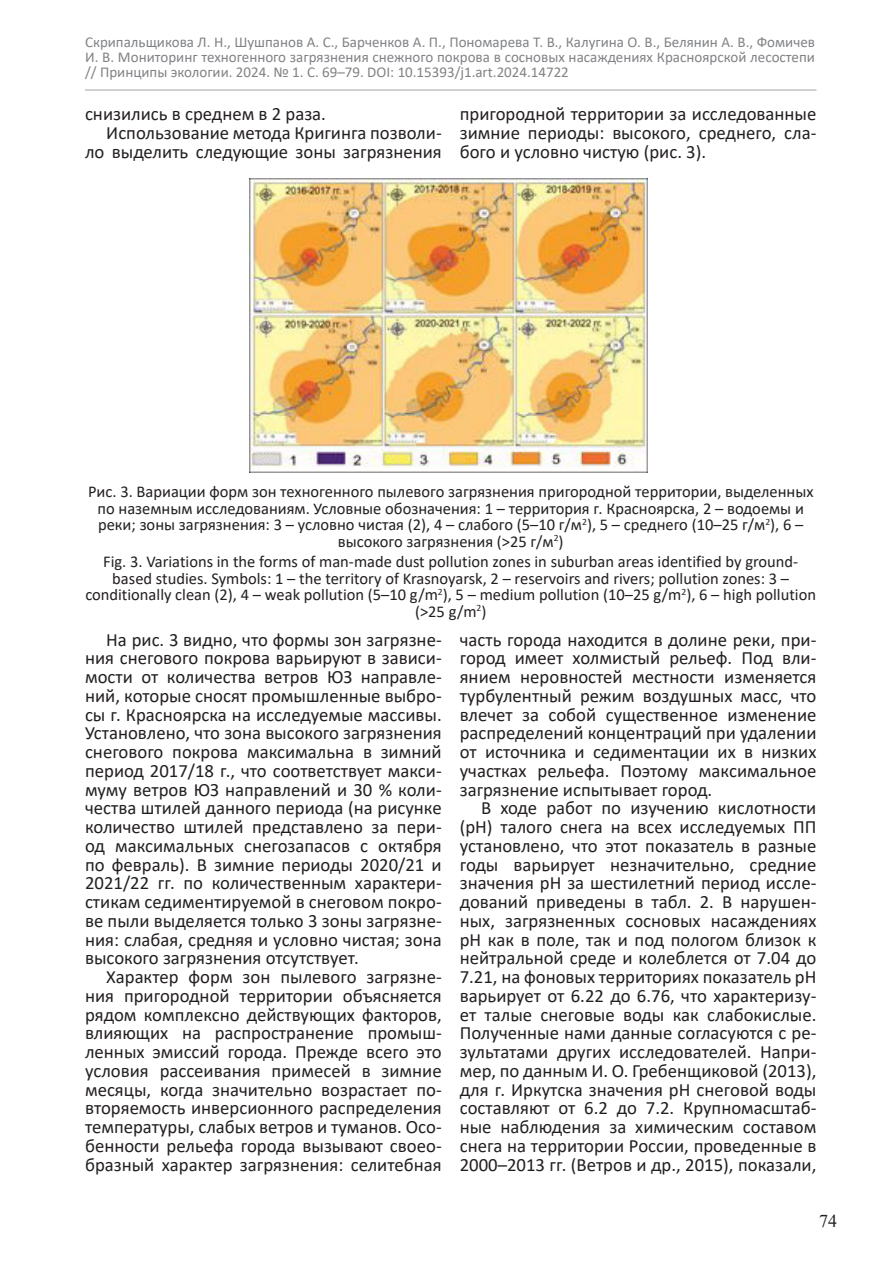
<style>
.page{position:relative;width:893px;height:1263px;background:#fff}
.page>*{position:absolute;margin:0;border:0;box-sizing:border-box;transform-origin:0 0}
.Normal__Web{font:18.75px/18.8px "Calibri";color:#231f20;text-align:justify}
.t1{font:18px "Times New Roman";color:#231f20}
.justifycenter{font:16.5px/16.5px "Calibri";color:#231f20;text-align:center}
.t2{font:15px/15px "Calibri";color:#808285;text-align:justify}
</style>
<div class="page">
<hr style="left:85px;top:89px;width:731px;height:2px;background:#808285">
<img style="left:250px;top:179px;width:397px;height:294px">
<p class="t2" style="left:85px;top:34px;width:731px">Скрипальщикова Л. Н., Шушпанов А. С., Барченков А. П., Пономарева Т. В., Калугина О. В., Белянин А. В., Фомичев И. В. Мониторинг техногенного загрязнения снежного покрова в сосновых насаждениях Красноярской лесостепи // Принципы экологии. 2024. № 1. С. 69–79. DOI: 10.15393/j1.art.2024.14722</p>
<p class="Normal__Web" style="left:85px;top:104px;width:242px">снизились в среднем в 2 раза.</p>
<p class="Normal__Web" style="left:85px;top:123px;width:358px;text-align:right">Использование метода Кригинга позволи&shy;ло выделить следующие зоны загрязнения</p>
<p class="Normal__Web" style="left:460px;top:104px;width:358px">пригородной территории за исследованные зимние периоды: высокого, среднего, сла&shy;бого и условно чистую (рис. 3).</p>
<p class="justifycenter" style="left:88px;top:483px;width:727px">Рис. 3. Вариации форм зон техногенного пылевого загрязнения пригородной территории, выделенных по наземным исследованиям. Условные обозначения: 1 – территория г. Красноярска, 2 – водоемы и реки; зоны загрязнения: 3 – условно чистая (2), 4 – слабого (5–10 г/м<sup>2</sup>), 5 – среднего (10–25 г/м<sup>2</sup>), 6 – высокого загрязнения (&gt;25 г/м<sup>2</sup>)</p>
<p class="justifycenter" style="left:85px;top:553px;width:732px">Fig. 3. Variations in the forms of man-made dust pollution zones in suburban areas identified by ground&shy;based studies. Symbols: 1 – the territory of Krasnoyarsk, 2 – reservoirs and rivers; pollution zones: 3 – conditionally clean (2), 4 – weak pollution (5–10 g/m<sup>2</sup>), 5 – medium pollution (10–25 g/m<sup>2</sup>), 6 – high pollution (&gt;25 g/m<sup>2</sup>)</p>
<p class="Normal__Web" style="left:85px;top:629px;width:358px;text-indent:21px">На рис. 3 видно, что формы зон загрязне&shy;ния снегового покрова варьируют в зависи&shy;мости от количества ветров ЮЗ направле&shy;ний, которые сносят промышленные выбро&shy;сы г. Красноярска на исследуемые массивы.<br>Установлено, что зона высокого загрязнения снегового покрова максимальна в зимний период 2017/18 г., что соответствует макси&shy;муму ветров ЮЗ направлений и 30 % коли&shy;чества штилей данного периода (на рисунке количество штилей представлено за пери&shy;од максимальных снегозапасов с октября по февраль). В зимние периоды 2020/21 и 2021/22 гг. по количественным характери&shy;стикам седиментируемой в снеговом покро&shy;ве пыли выделяется только 3 зоны загрязне&shy;ния: слабая, средняя и условно чистая; зона высокого загрязнения отсутствует.</p>
<p class="Normal__Web" style="left:85px;top:967px;width:358px;text-indent:21px">Характер форм зон пылевого загрязне&shy;ния пригородной территории объясняется рядом комплексно действующих факторов, влияющих на распространение промыш&shy;ленных эмиссий города. Прежде всего это условия рассеивания примесей в зимние месяцы, когда значительно возрастает по&shy;вторяемость инверсионного распределения температуры, слабых ветров и туманов. Осо&shy;бенности рельефа города вызывают своео&shy;бразный характер загрязнения: селитебная</p>
<p class="Normal__Web" style="left:460px;top:629px;width:358px">часть города находится в долине реки, при&shy;город имеет холмистый рельеф. Под вли&shy;янием неровностей местности изменяется турбулентный режим воздушных масс, что влечет за собой существенное изменение распределений концентраций при удалении от источника и седиментации их в низких участках рельефа. Поэтому максимальное загрязнение испытывает город.</p>
<p class="Normal__Web" style="left:460px;top:798px;width:358px;text-indent:21px">В ходе работ по изучению кислотности (рН) талого снега на всех исследуемых ПП установлено, что этот показатель в разные годы варьирует незначительно, средние значения pH за шестилетний период иссле&shy;дований приведены в табл. 2. В нарушен&shy;ных, загрязненных сосновых насаждениях рН как в поле, так и под пологом близок к нейтральной среде и колеблется от 7.04 до 7.21, на фоновых территориях показатель рН варьирует от 6.22 до 6.76, что характеризу&shy;ет талые снеговые воды как слабокислые.<br>Полученные нами данные согласуются с ре&shy;зультатами других исследователей. Напри&shy;мер, по данным И. О. Гребенщиковой (2013), для г. Иркутска значения pH снеговой воды составляют от 6.2 до 7.2. Крупномасштаб&shy;ные наблюдения за химическим составом снега на территории России, проведенные в 2000–2013 гг. (Ветров и др., 2015), показали,</p>
<p class="t1" style="left:819px;top:1208px;width:19px">74</p>
</div>
